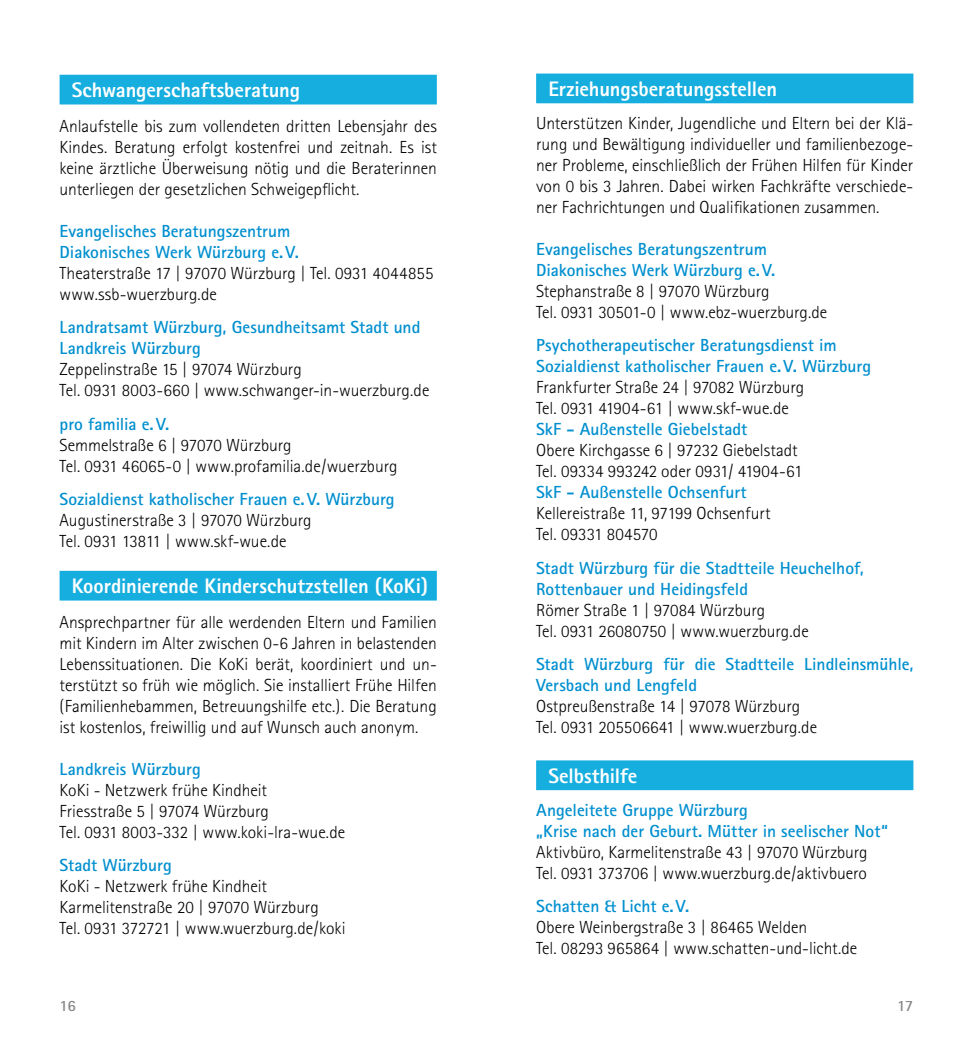
<style>
.page{position:relative;width:973px;height:1042px;background:#fff}
.page>*{position:absolute;margin:0;border:0;box-sizing:border-box;transform-origin:0 0}
.t1{font:800 21px "Rotis Sans Serif";letter-spacing:-.005em;color:#fff}
.t2{font:300 17.5px/21px "Rotis Sans Serif";color:#000}
.t3{font:700 17.5px/21px "Rotis Sans Serif";color:#008fcf}
.t4{font:700 15.75px "Rotis Sans Serif";color:#868786}
</style>
<div class="page">
<div style="left:60px;top:75px;width:377px;height:29px;background:#16aedf"></div>
<div style="left:60px;top:571px;width:377px;height:29px;background:#16aedf"></div>
<div style="left:536px;top:74px;width:377px;height:29px;background:#16aedf"></div>
<div style="left:536px;top:760px;width:377px;height:30px;background:#16aedf"></div>
<p class="t1" style="left:72px;top:77px;width:230px">Schwangerschaftsberatung</p>
<p class="t2" style="left:60px;top:116px;width:379px;text-align:justify">Anlaufstelle bis zum vollendeten dritten Lebensjahr des Kindes. Beratung erfolgt kostenfrei und zeitnah. Es ist keine ärztliche Überweisung nötig und die Beraterinnen unterliegen der gesetzlichen Schweigepflicht.</p>
<p class="t3" style="left:60px;top:220px;width:241px">Evangelisches Beratungszentrum<br>Diakonisches Werk Würzburg e.V.</p>
<p class="t2" style="left:60px;top:263px;width:375px">Theaterstraße 17 | 97070 Würzburg | Tel. 0931 4044855 www.ssb-wuerzburg.de</p>
<p class="t3" style="left:60px;top:317px;width:362px">Landratsamt Würzburg, Gesundheitsamt Stadt und<br>Landkreis Würzburg</p>
<p class="t2" style="left:60px;top:359px;width:371px">Zeppelinstraße 15 | 97074 Würzburg<br>Tel. 0931 8003-660 | www.schwanger-in-wuerzburg.de</p>
<p class="t3" style="left:60px;top:413px;width:111px">pro familia e.V.</p>
<p class="t2" style="left:60px;top:434px;width:339px">Semmelstraße 6 | 97070 Würzburg<br>Tel. 0931 46065-0 | www.profamilia.de/wuerzburg</p>
<p class="t3" style="left:60px;top:488px;width:336px">Sozialdienst katholischer Frauen e.V. Würzburg</p>
<p class="t2" style="left:60px;top:509px;width:253px">Augustinerstraße 3 | 97070 Würzburg<br>Tel. 0931 13811 | www.skf-wue.de</p>
<p class="t1" style="left:72px;top:573px;width:358px">Koordinierende Kinderschutzstellen (KoKi)</p>
<p class="t2" style="left:60px;top:612px;width:379px;text-align:justify">Ansprechpartner für alle werdenden Eltern und Familien mit Kindern im Alter zwischen 0-6 Jahren in belastenden Lebenssituationen. Die KoKi berät, koordiniert und un&shy;terstützt so früh wie möglich. Sie installiert Frühe Hilfen (Familienhebammen, Betreuungshilfe etc.). Die Beratung ist kostenlos, freiwillig und auf Wunsch auch anonym.</p>
<p class="t3" style="left:60px;top:758px;width:143px">Landkreis Würzburg</p>
<p class="t2" style="left:60px;top:780px;width:287px">KoKi - Netzwerk frühe Kindheit<br>Friesstraße 5 | 97074 Würzburg<br>Tel. 0931 8003-332 | www.koki-lra-wue.de</p>
<p class="t3" style="left:60px;top:854px;width:114px">Stadt Würzburg</p>
<p class="t2" style="left:60px;top:876px;width:287px">KoKi - Netzwerk frühe Kindheit<br>Karmelitenstraße 20 | 97070 Würzburg<br>Tel. 0931 372721 | www.wuerzburg.de/koki</p>
<p class="t1" style="left:548px;top:75px;width:230px">Erziehungsberatungsstellen</p>
<p class="t2" style="left:536px;top:113px;width:379px;text-align:justify">Unterstützen Kinder, Jugendliche und Eltern bei der Klä&shy;rung und Bewältigung individueller und familienbezoge&shy;ner Probleme, einschließlich der Frühen Hilfen für Kinder von 0 bis 3 Jahren. Dabei wirken Fachkräfte verschiede&shy;ner Fachrichtungen und Qualifikationen zusammen.</p>
<p class="t3" style="left:536px;top:238px;width:241px">Evangelisches Beratungszentrum<br>Diakonisches Werk Würzburg e.V.</p>
<p class="t2" style="left:536px;top:281px;width:293px">Stephanstraße 8 | 97070 Würzburg<br>Tel. 0931 30501-0 | www.ebz-wuerzburg.de</p>
<p class="t3" style="left:536px;top:335px;width:336px">Psychotherapeutischer Beratungsdienst im<br>Sozialdienst katholischer Frauen e.V. Würzburg</p>
<p class="t2" style="left:536px;top:377px;width:270px">Frankfurter Straße 24 | 97082 Würzburg<br>Tel. 0931 41904-61 | www.skf-wue.de</p>
<p class="t3" style="left:536px;top:419px;width:213px">SkF - Außenstelle Giebelstadt</p>
<p class="t2" style="left:536px;top:440px;width:268px">Obere Kirchgasse 6 | 97232 Giebelstadt<br>Tel. 09334 993242 oder 0931/ 41904-61</p>
<p class="t3" style="left:536px;top:482px;width:212px">SkF - Außenstelle Ochsenfurt</p>
<p class="t2" style="left:536px;top:503px;width:236px">Kellereistraße 11, 97199 Ochsenfurt<br>Tel. 09331 804570</p>
<p class="t3" style="left:536px;top:557px;width:329px">Stadt Würzburg für die Stadtteile Heuchelhof,<br>Rottenbauer und Heidingsfeld</p>
<p class="t2" style="left:536px;top:599px;width:274px">Römer Straße 1 | 97084 Würzburg<br>Tel. 0931 26080750 | www.wuerzburg.de</p>
<p class="t3" style="left:536px;top:653px;width:378px">Stadt Würzburg für die Stadtteile Lindleinsmühle,<br>Versbach und Lengfeld</p>
<p class="t2" style="left:536px;top:695px;width:282px">Ostpreußenstraße 14 | 97078 Würzburg<br>Tel. 0931 205506641 | www.wuerzburg.de</p>
<p class="t1" style="left:548px;top:762px;width:90px">Selbsthilfe</p>
<p class="t3" style="left:536px;top:799px;width:353px">Angeleitete Gruppe Würzburg<br>„Krise nach der Geburt. Mütter in seelischer Not“</p>
<p class="t2" style="left:536px;top:841px;width:333px">Aktivbüro, Karmelitenstraße 43 | 97070 Würzburg<br>Tel. 0931 373706 | www.wuerzburg.de/aktivbuero</p>
<p class="t3" style="left:536px;top:895px;width:154px">Schatten &amp; Licht e.V.</p>
<p class="t2" style="left:536px;top:917px;width:323px">Obere Weinbergstraße 3 | 86465 Welden<br>Tel. 08293 965864 | www.schatten-und-licht.de</p>
<p class="t4" style="left:60px;top:995px;width:18px">16</p>
<p class="t4" style="left:896px;top:995px;width:18px">17</p>
</div>
